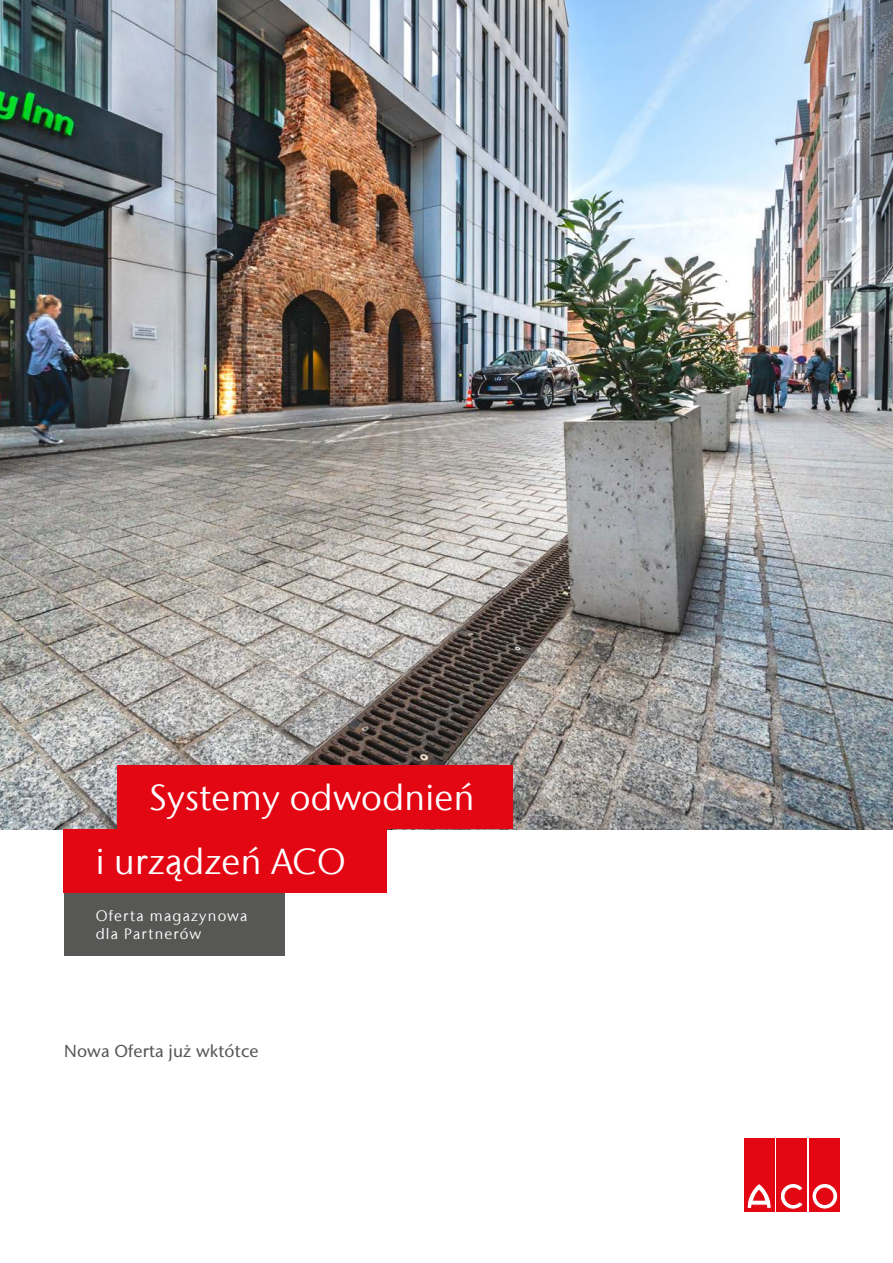
<style>
.page{position:relative;width:893px;height:1263px;background:#fff}
.page>*{position:absolute;margin:0;border:0;box-sizing:border-box;transform-origin:0 0}
.t1{font:36px/63.3px "Stone Sans IIITC Com";letter-spacing:.01em;color:#fff}
.t2{font:500 17.25px "Stone Sans IIITC Pro";letter-spacing:.01em;color:#575756}
.t3{font:15px/18px "Stone Sans IIITC Com";letter-spacing:.08em;color:#fff}
</style>
<div class="page">
<img style="left:0;top:0;width:893px;height:829px">
<div style="left:64px;top:892px;width:221px;height:64px;background:#575756"></div>
<div style="left:117px;top:765px;width:395px;height:64px;background:#e30613"></div>
<div style="left:64px;top:829px;width:323px;height:63px;background:#e30613"></div>
<div style="left:744px;top:1139px;width:30px;height:73px;background:#e30613"></div>
<svg style="left:747px;top:1183px;width:24px;height:25px"></svg>
<div style="left:777px;top:1139px;width:30px;height:73px;background:#e30613"></div>
<svg style="left:780px;top:1183px;width:23px;height:26px"></svg>
<div style="left:810px;top:1139px;width:30px;height:73px;background:#e30613"></div>
<svg style="left:812px;top:1183px;width:26px;height:26px"></svg>
<div style="left:812px;top:1183px;width:26px;height:26px;border:1px solid #e30613;border-radius:50%"></div>
<div style="left:817px;top:1188px;width:16px;height:16px;background:#e30613;border-radius:50%"></div>
<div style="left:816px;top:1188px;width:17px;height:16px;border:1px solid #e30613;border-radius:50%"></div>
<h1 class="t1" style="left:96px;top:766px;width:380px;text-indent:53px">Systemy odwodnień i urządzeń ACO</h1>
<p class="t3" style="left:96px;top:906px;width:153px">Oferta magazynowa dla Partnerów</p>
<p class="t2" style="left:64px;top:1040px;width:196px">Nowa Oferta już wktótce</p>
</div>
